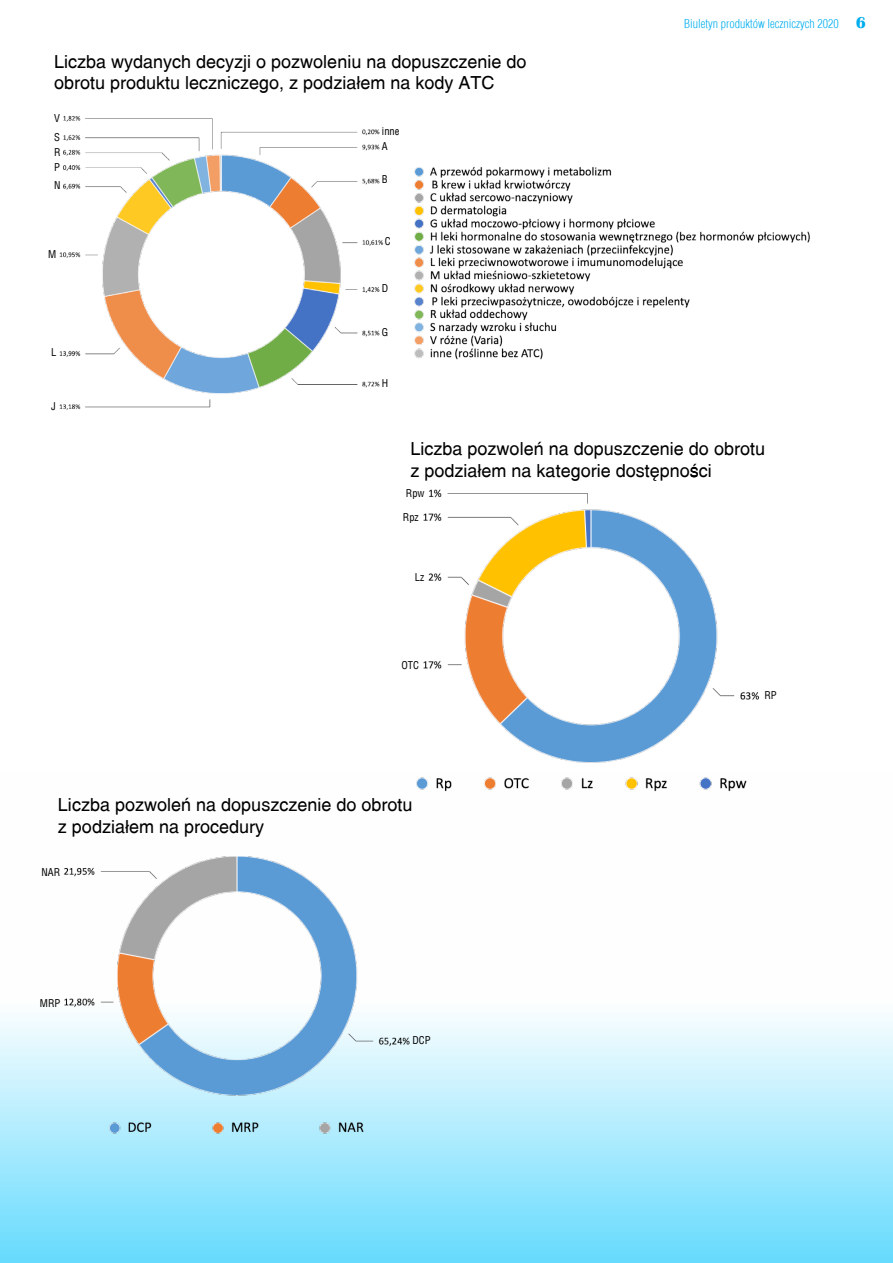
<style>
.page{position:relative;width:893px;height:1263px;background:#fff}
.page>*{position:absolute;margin:0;border:0;box-sizing:border-box;transform-origin:0 0}
.t1{font:18px/21.6px "Switzerland";color:#000}
.t2{font:300 12px "Switzerland Cond";color:#00aeef}
.t3{font:10.5px "Switzerland Condensed";color:#000}
.s1{font-family:"Britannic";font-weight:700;font-size:16.5px}
</style>
<div class="page">
<svg style="left:0;top:1017px;width:893px;height:246px;background:#a3e8fd"></svg>
<img style="left:59px;top:116px;width:751px;height:294px">
<img style="left:416px;top:489px;width:343px;height:303px">
<img style="left:58px;top:856px;width:356px;height:284px">
<p class="t1" style="left:54px;top:51px;width:474px">Liczba wydanych decyzji o pozwoleniu na dopuszczenie do obrotu produktu leczniczego, z podziałem na kody ATC</p>
<p class="t3" style="left:54px;top:112px;width:7px">V</p>
<p class="t3" style="left:54px;top:131px;width:7px">S</p>
<p class="t3" style="left:54px;top:146px;width:8px">R</p>
<p class="t3" style="left:54px;top:161px;width:7px">P</p>
<p class="t3" style="left:54px;top:179px;width:8px">N</p>
<p class="t3" style="left:48px;top:248px;width:10px">M</p>
<p class="t3" style="left:51px;top:346px;width:7px">L</p>
<p class="t3" style="left:51px;top:400px;width:6px">J</p>
<p class="t3" style="left:382px;top:125px;width:19px">inne</p>
<p class="t3" style="left:382px;top:173px;width:7px">B</p>
<p class="t3" style="left:382px;top:140px;width:7px">A</p>
<p class="t3" style="left:385px;top:235px;width:7px">C</p>
<p class="t3" style="left:382px;top:282px;width:8px">D</p>
<p class="t3" style="left:382px;top:326px;width:8px">G</p>
<p class="t3" style="left:382px;top:377px;width:8px">H</p>
<p class="t2" style="left:684px;top:17px;width:183px">Biuletyn produktów leczniczych 2020 <span class="s1">6</span></p>
<p class="t1" style="left:410px;top:438px;width:356px">Liczba pozwoleń na dopuszczenie do obrotu z podziałem na kategorie dostępności</p>
<p class="t3" style="left:406px;top:487px;width:20px">Rpw</p>
<p class="t3" style="left:403px;top:511px;width:17px">Rpz</p>
<p class="t3" style="left:415px;top:571px;width:11px">Lz</p>
<p class="t3" style="left:401px;top:659px;width:19px">OTC</p>
<p class="t1" style="left:58px;top:794px;width:356px">Liczba pozwoleń na dopuszczenie do obrotu z podziałem na procedury</p>
<p class="t3" style="left:41px;top:866px;width:20px">NAR</p>
<p class="t3" style="left:40px;top:997px;width:22px">MRP</p>
<p class="t3" style="left:412px;top:1034px;width:20px">DCP</p>
<p class="t3" style="left:764px;top:689px;width:14px">RP</p>
</div>
